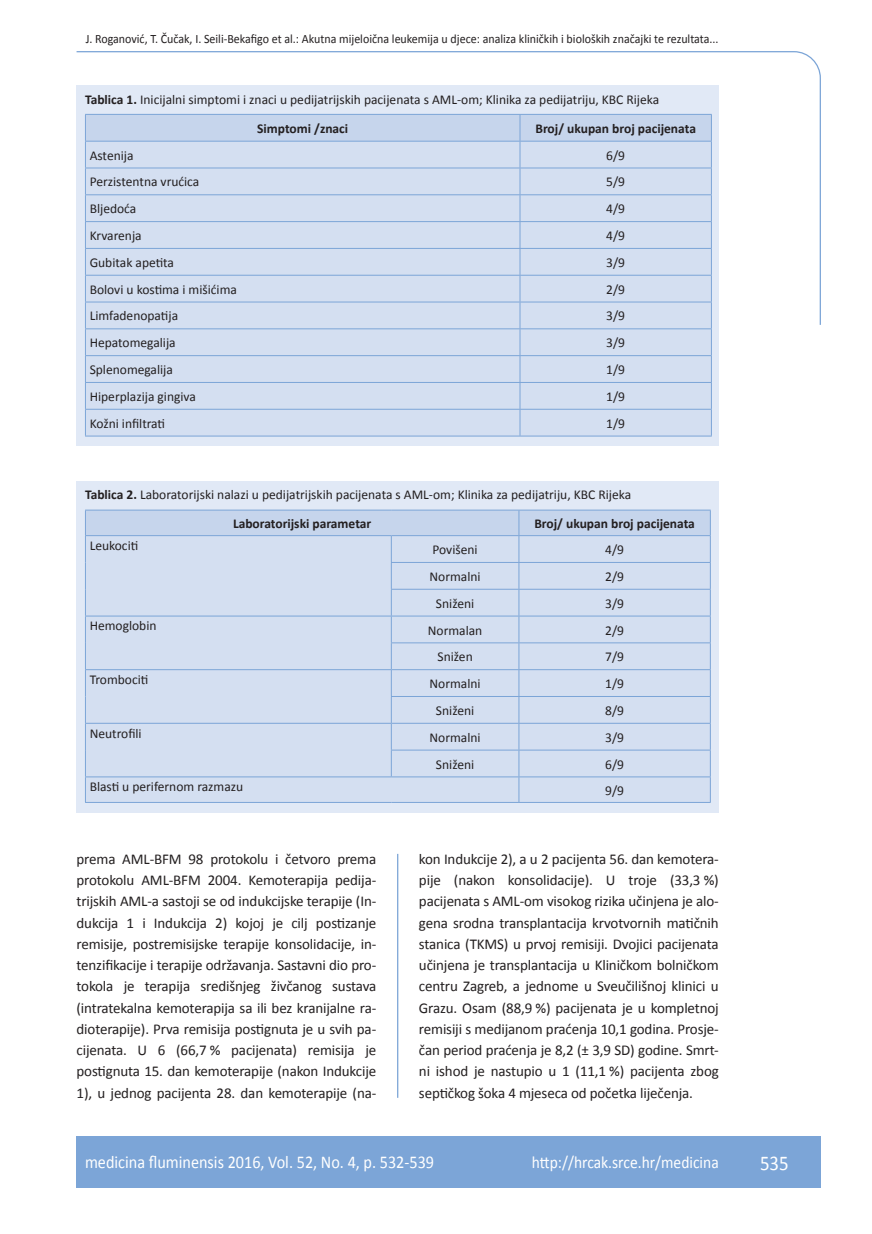
<style>
.page{position:relative;width:872px;height:1234px;background:#fff}
.page>*{position:absolute;margin:0;border:0;box-sizing:border-box;transform-origin:0 0}
.t1{font:21px "Calibri";color:#fff;scale:.9 1}
.t2{font:18px "Calibri";color:#fff;scale:.9 1}
.t3{font:17.25px "Calibri";color:#fff;scale:.9 1}
.t4{font:15px/21.1px "Calibri";letter-spacing:-.01em;color:#231f20;text-align:justify}
.t5{font:13.5px/28.5px "Calibri";color:#231f20}
.t6{font:700 13.5px "Calibri";color:#231f20}
.t7{font:12.75px "Calibri";color:#231f20;scale:.94 1}
.s1{font-weight:700}
</style>
<div class="page">
<svg style="left:76px;top:51px;width:745px;height:275px"></svg>
<hr style="left:397px;top:853px;width:1px;height:244px;background:#7ca5d7">
<div style="left:77px;top:1135px;width:744px;height:51px;background:#7ca5d7"></div>
<div style="left:77px;top:480px;width:642px;height:332px;background:#e1e9f6"></div>
<hr style="left:85px;top:509px;width:306px;height:1px;background:#7ca5d7">
<hr style="left:391px;top:509px;width:128px;height:1px;background:#7ca5d7">
<hr style="left:519px;top:509px;width:191px;height:1px;background:#7ca5d7">
<svg style="left:85px;top:510px;width:626px;height:291px"></svg>
<hr style="left:85px;top:801px;width:306px;height:1px;background:#7ca5d7">
<hr style="left:391px;top:801px;width:128px;height:1px;background:#7ca5d7">
<hr style="left:519px;top:801px;width:191px;height:1px;background:#7ca5d7">
<div style="left:77px;top:85px;width:642px;height:360px;background:#e1e9f6"></div>
<svg style="left:85px;top:114px;width:627px;height:321px"></svg>
<hr style="left:85px;top:435px;width:435px;height:1px;background:#7ca5d7">
<hr style="left:520px;top:435px;width:192px;height:1px;background:#7ca5d7">
<p class="t7" style="left:86px;top:30px;width:674px">J. Roganović, T. Čučak, I. Seili-Bekafigo et al.: Akutna mijeloična leukemija u djece: analiza kliničkih i bioloških značajki te rezultata...</p>
<p class="t5" style="left:257px;top:84px;width:403px;line-height:29.1px;text-indent:-172px"><span class="s1">Tablica 1.</span> Inicijalni simptomi i znaci u pedijatrijskih pacijenata s AML-om; Klinika za pedijatriju, KBC Rijeka<br><span class="s1">Simptomi /znaci</span></p>
<p class="t6" style="left:535px;top:120px;width:162px">Broj/ ukupan broj pacijenata</p>
<p class="t5" style="left:90px;top:140px;width:45px">Astenija</p>
<p class="t5" style="left:606px;top:140px;width:20px">6/9</p>
<p class="t5" style="left:90px;top:167px;width:111px">Perzistentna vrućica</p>
<p class="t5" style="left:606px;top:167px;width:20px">5/9</p>
<p class="t5" style="left:90px;top:194px;width:48px">Bljedoća</p>
<p class="t5" style="left:606px;top:194px;width:20px">4/9</p>
<p class="t5" style="left:90px;top:221px;width:54px">Krvarenja</p>
<p class="t5" style="left:606px;top:221px;width:20px">4/9</p>
<p class="t5" style="left:90px;top:247px;width:86px">Gubitak apetita</p>
<p class="t5" style="left:606px;top:247px;width:20px">3/9</p>
<p class="t5" style="left:90px;top:274px;width:149px">Bolovi u kostima i mišićima</p>
<p class="t5" style="left:606px;top:274px;width:20px">2/9</p>
<p class="t5" style="left:90px;top:301px;width:90px">Limfadenopatija</p>
<p class="t5" style="left:606px;top:301px;width:20px">3/9</p>
<p class="t5" style="left:90px;top:328px;width:88px">Hepatomegalija</p>
<p class="t5" style="left:606px;top:328px;width:20px">3/9</p>
<p class="t5" style="left:90px;top:354px;width:85px">Splenomegalija</p>
<p class="t5" style="left:606px;top:354px;width:20px">1/9</p>
<p class="t5" style="left:90px;top:381px;width:108px">Hiperplazija gingiva</p>
<p class="t5" style="left:606px;top:381px;width:20px">1/9</p>
<p class="t5" style="left:90px;top:408px;width:77px">Kožni infiltrati</p>
<p class="t5" style="left:606px;top:408px;width:20px">1/9</p>
<p class="t5" style="left:233px;top:480px;width:400px;text-indent:-148px"><span class="s1">Tablica 2.</span> Laboratorijski nalazi u pedijatrijskih pacijenata s AML-om; Klinika za pedijatriju, KBC Rijeka<br><span class="s1">Laboratorijski parametar</span></p>
<p class="t6" style="left:534px;top:515px;width:162px">Broj/ ukupan broj pacijenata</p>
<p class="t5" style="left:90px;top:530px;width:50px">Leukociti</p>
<p class="t5" style="left:432px;top:534px;width:47px">Povišeni</p>
<p class="t5" style="left:605px;top:534px;width:20px">4/9</p>
<p class="t5" style="left:429px;top:561px;width:53px">Normalni</p>
<p class="t5" style="left:605px;top:561px;width:20px">2/9</p>
<p class="t5" style="left:436px;top:588px;width:40px">Sniženi</p>
<p class="t5" style="left:605px;top:588px;width:20px">3/9</p>
<p class="t5" style="left:90px;top:611px;width:68px">Hemoglobin</p>
<p class="t5" style="left:428px;top:615px;width:56px">Normalan</p>
<p class="t5" style="left:605px;top:615px;width:20px">2/9</p>
<p class="t5" style="left:437px;top:641px;width:37px">Snižen</p>
<p class="t5" style="left:605px;top:641px;width:20px">7/9</p>
<p class="t5" style="left:90px;top:664px;width:60px">Trombociti</p>
<p class="t5" style="left:429px;top:668px;width:53px">Normalni</p>
<p class="t5" style="left:605px;top:668px;width:20px">1/9</p>
<p class="t5" style="left:436px;top:695px;width:40px">Sniženi</p>
<p class="t5" style="left:605px;top:695px;width:20px">8/9</p>
<p class="t5" style="left:90px;top:718px;width:53px">Neutrofili</p>
<p class="t5" style="left:429px;top:722px;width:53px">Normalni</p>
<p class="t5" style="left:605px;top:722px;width:20px">3/9</p>
<p class="t5" style="left:436px;top:749px;width:40px">Sniženi</p>
<p class="t5" style="left:605px;top:749px;width:20px">6/9</p>
<p class="t5" style="left:90px;top:771px;width:155px">Blasti u perifernom razmazu</p>
<p class="t5" style="left:605px;top:775px;width:20px">9/9</p>
<p class="t4" style="left:77px;top:847px;width:301px">prema AML-BFM 98 protokolu i četvoro prema protokolu AML-BFM 2004. Kemoterapija pedija&shy;trijskih AML-a sastoji se od indukcijske terapije (In&shy;dukcija 1 i Indukcija 2) kojoj je cilj postizanje remisije, postremisijske terapije konsolidacije, in&shy;tenzifikacije i terapije održavanja. Sastavni dio pro&shy;tokola je terapija središnjeg živčanog sustava (intratekalna kemoterapija sa ili bez kranijalne ra&shy;dioterapije). Prva remisija postignuta je u svih pa&shy;cijenata. U 6 (66,7 % pacijenata) remisija je postignuta 15. dan kemoterapije (nakon Indukcije 1), u jednog pacijenta 28. dan kemoterapije (na-</p>
<p class="t4" style="left:419px;top:847px;width:301px">kon Indukcije 2), a u 2 pacijenta 56. dan kemotera&shy;pije (nakon konsolidacije). U troje (33,3 %) pacijenata s AML-om visokog rizika učinjena je alo&shy;gena srodna transplantacija krvotvornih matičnih stanica (TKMS) u prvoj remisiji. Dvojici pacijenata učinjena je transplantacija u Kliničkom bolničkom centru Zagreb, a jednome u Sveučilišnoj klinici u Grazu. Osam (88,9 %) pacijenata je u kompletnoj remisiji s medijanom praćenja 10,1 godina. Prosje&shy;čan period praćenja je 8,2 (± 3,9 SD) godine. Smrt&shy;ni ishod je nastupio u 1 (11,1 %) pacijenta zbog septičkog šoka 4 mjeseca od početka liječenja.</p>
<p class="t2" style="left:85px;top:1150px;width:389px">medicina fluminensis 2016, Vol. 52, No. 4, p. 532-539</p>
<p class="t3" style="left:532px;top:1151px;width:209px">http://hrcak.srce.hr/medicina</p>
<h1 class="t1" style="left:760px;top:1149px;width:33px">535</h1>
</div>
